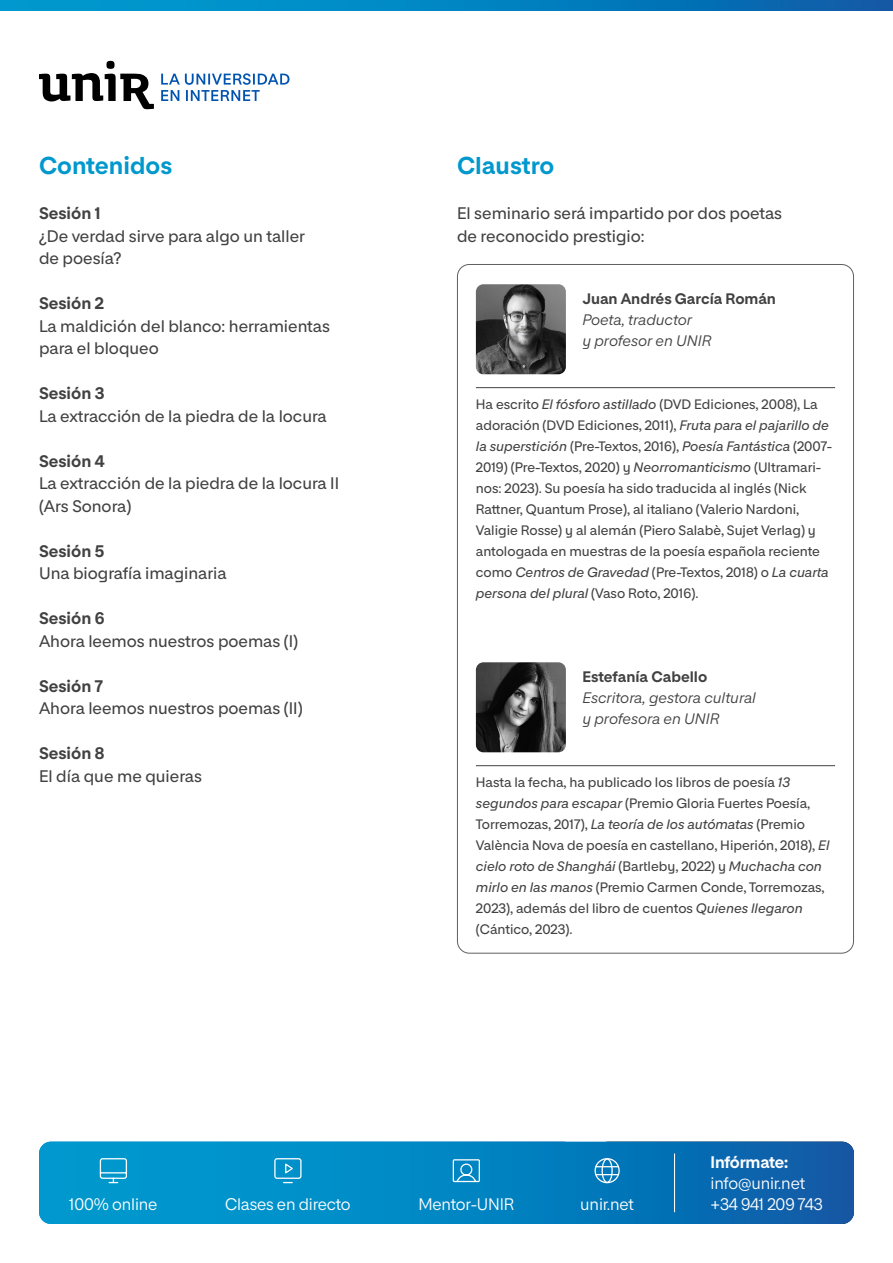
<style>
.page{position:relative;width:893px;height:1263px;background:#fff}
.page>*{position:absolute;margin:0;border:0;box-sizing:border-box;transform-origin:0 0}
.t1{font:700 24px "Proeduca Sans";color:#0098cd}
.t2{font:500 16.5px/22.5px "Proeduca Sans";color:#414141}
.t3{font:16.5px "Proeduca Sans";letter-spacing:-.01em;color:#fff}
.t4{font:700 16.5px "Proeduca Sans";color:#414141}
.t5{font:700 16.5px "Proeduca Sans";letter-spacing:-.02em;color:#fff}
.t6{font:italic 15px/21px "Proeduca Sans";color:#414141}
.t7{font:700 15px "Proeduca Sans";color:#414141}
.t8{font:500 13.5px/21px "Proeduca Sans";color:#414141}
.s1{font-style:italic}
</style>
<div class="page">
<svg style="left:0;top:0;width:893px;height:10px;background:#0281bf"></svg>
<svg style="left:161px;top:73px;width:128px;height:28px"></svg>
<svg style="left:39px;top:61px;width:115px;height:48px"></svg>
<hr style="left:476px;top:387px;width:359px;height:1px;background:#414141">
<hr style="left:476px;top:765px;width:359px;height:1px;background:#414141">
<img style="left:476px;top:284px;width:90px;height:90px">
<img style="left:476px;top:662px;width:90px;height:90px">
<div style="left:39px;top:1142px;width:815px;height:82px;background:linear-gradient(to right,#00a2d5,#0b60ab);border-radius:12px"></div>
<svg style="left:94px;top:1157px;width:34px;height:27px"></svg>
<svg style="left:452px;top:1158px;width:29px;height:25px"></svg>
<svg style="left:274px;top:1157px;width:28px;height:27px"></svg>
<hr style="left:674px;top:1153px;width:1px;height:59px;background:#fff">
<div style="left:594px;top:1158px;width:26px;height:25px;border:1px solid #fff;border-radius:50%"></div>
<svg style="left:596px;top:1166px;width:22px;height:1px"></svg>
<svg style="left:596px;top:1174px;width:22px;height:1px"></svg>
<div style="left:601px;top:1158px;width:12px;height:25px;border:1px solid #fff;border-radius:50%"></div>
<h1 class="t1" style="left:39px;top:151px;width:135px">Contenidos</h1>
<p class="t4" style="left:39px;top:203px;width:63px">Sesión 1</p>
<p class="t2" style="left:39px;top:224px;width:267px">¿De verdad sirve para algo un taller de poesía?</p>
<p class="t4" style="left:39px;top:293px;width:66px">Sesión 2</p>
<p class="t2" style="left:39px;top:314px;width:292px">La maldición del blanco: herramientas para el bloqueo</p>
<p class="t4" style="left:39px;top:383px;width:67px">Sesión 3</p>
<p class="t2" style="left:39px;top:404px;width:289px">La extracción de la piedra de la locura</p>
<p class="t4" style="left:39px;top:451px;width:67px">Sesión 4</p>
<p class="t2" style="left:39px;top:472px;width:302px">La extracción de la piedra de la locura II (Ars Sonora)</p>
<p class="t4" style="left:39px;top:541px;width:67px">Sesión 5</p>
<p class="t2" style="left:39px;top:562px;width:189px">Una biografía imaginaria</p>
<p class="t4" style="left:39px;top:608px;width:67px">Sesión 6</p>
<p class="t2" style="left:39px;top:629px;width:261px">Ahora leemos nuestros poemas (I)</p>
<p class="t4" style="left:39px;top:676px;width:65px">Sesión 7</p>
<p class="t2" style="left:39px;top:697px;width:265px">Ahora leemos nuestros poemas (II)</p>
<p class="t4" style="left:39px;top:743px;width:67px">Sesión 8</p>
<p class="t2" style="left:39px;top:764px;width:164px">El día que me quieras</p>
<h1 class="t1" style="left:457px;top:151px;width:99px">Claustro</h1>
<p class="t2" style="left:457px;top:202px;width:327px">El seminario será impartido por dos poetas de reconocido prestigio:</p>
<p class="t7" style="left:582px;top:289px;width:195px">Juan Andrés García Román</p>
<p class="t6" style="left:582px;top:309px;width:130px">Poeta, traductor<br>y profesor en UNIR</p>
<p class="t8" style="left:476px;top:394px;width:358px">Ha escrito <span class="s1">El fósforo astillado</span> (DVD Ediciones, 2008), La adoración (DVD Ediciones, 2011), <span class="s1">Fruta para el pajarillo de la superstición</span> (Pre-Textos, 2016), <span class="s1">Poesía Fantástica</span> (2007- 2019) (Pre-Textos, 2020) y <span class="s1">Neorromanticismo</span> (Ultramari&shy;nos: 2023). Su poesía ha sido traducida al inglés (Nick Rattner, Quantum Prose), al italiano (Valerio Nardoni, Valigie Rosse) y al alemán (Piero Salabè, Sujet Verlag) y antologada en muestras de la poesía española reciente como <span class="s1">Centros de Gravedad</span> (Pre-Textos, 2018) o <span class="s1">La cuarta persona del plural</span> (Vaso Roto, 2016).</p>
<p class="t7" style="left:582px;top:667px;width:126px">Estefanía Cabello</p>
<p class="t6" style="left:582px;top:687px;width:175px">Escritora, gestora cultural y profesora en UNIR</p>
<p class="t8" style="left:476px;top:772px;width:355px">Hasta la fecha, ha publicado los libros de poesía <span class="s1">13 segundos para escapar</span> (Premio Gloria Fuertes Poesía, Torremozas, 2017), <span class="s1">La teoría de los autómatas</span> (Premio València Nova de poesía en castellano, Hiperión, 2018), <span class="s1">El cielo roto de Shanghái</span> (Bartleby, 2022) y <span class="s1">Muchacha con mirlo en las manos</span> (Premio Carmen Conde, Torremozas, 2023), además del libro de cuentos <span class="s1">Quienes llegaron </span>(Cántico, 2023).</p>
<p class="t5" style="left:711px;top:1152px;width:79px">Infórmate:</p>
<p class="t3" style="left:711px;top:1173px;width:96px">info@unir.net</p>
<p class="t3" style="left:69px;top:1194px;width:90px">100% online</p>
<p class="t3" style="left:418px;top:1194px;width:97px">Mentor-UNIR</p>
<p class="t3" style="left:580px;top:1194px;width:55px">unir.net</p>
<p class="t3" style="left:711px;top:1194px;width:114px">+34 941 209 743</p>
<p class="t3" style="left:64px;top:1194px;width:90px">100% online</p>
<p class="t3" style="left:191px;top:1194px;width:127px">Clases en directo</p>
<p class="t3" style="left:225px;top:1194px;width:228px">Clases en directo Mentor-UNIR</p>
<p class="t3" style="left:489px;top:1194px;width:55px">unir.net</p>
</div>
